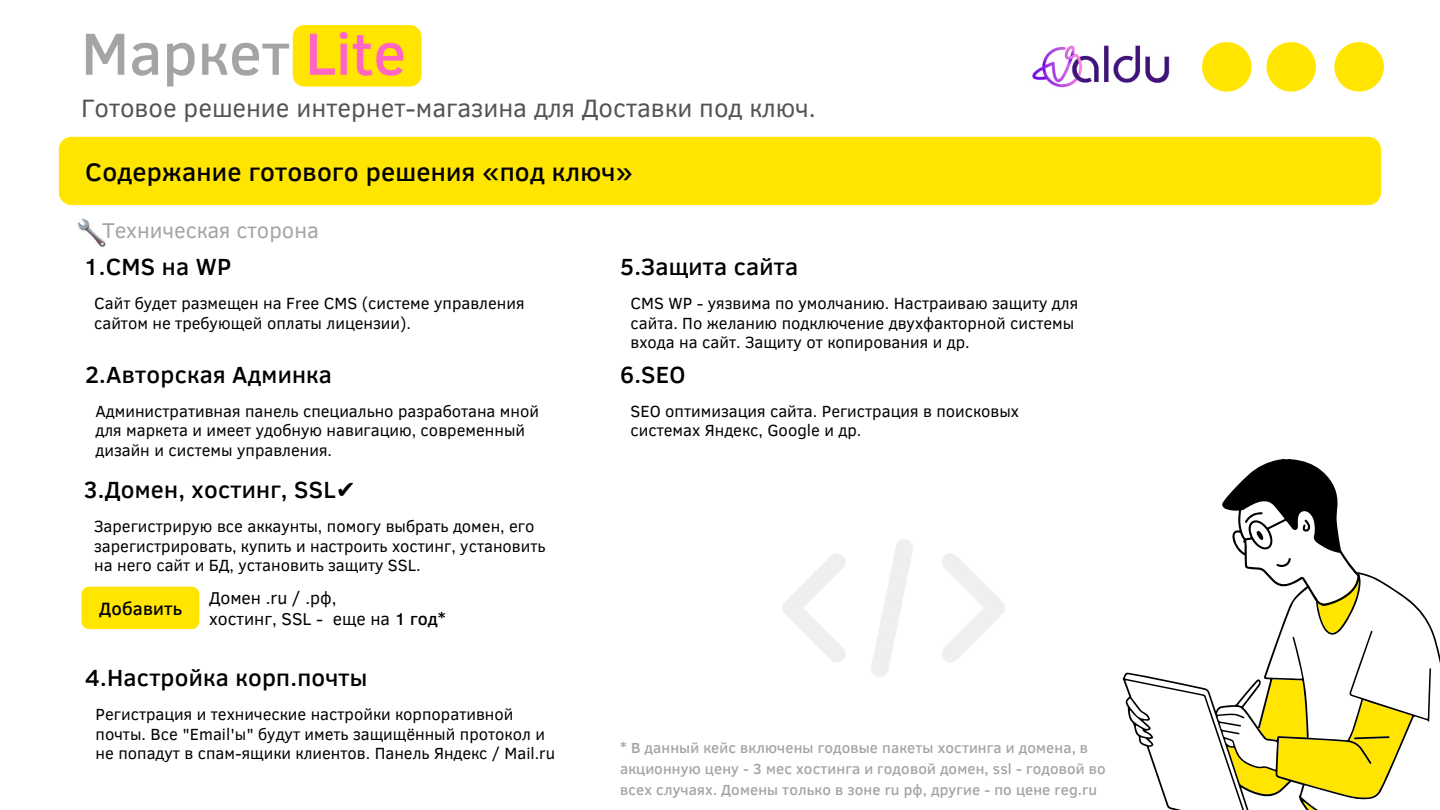
<style>
.page{position:relative;width:1440px;height:810px;background:#fff}
.page>*{position:absolute;margin:0;border:0;box-sizing:border-box;transform-origin:0 0}
.t1{font:500 60.7px "Clear Sans";color:#a4a4a4}
.t2{font:500 26px "Clear Sans";letter-spacing:.01em;color:#000}
.t3{font:25.8px "Clear Sans";color:#545454}
.t4{font:500 24px "Clear Sans";letter-spacing:.01em;color:#000}
.t5{font:22px "Clear Sans";color:#a4a4a4}
.t6{font:500 18.3px "Clear Sans";letter-spacing:.01em;color:#000}
.t7{font:17.6px/21px "Clear Sans";color:#000}
.t8{font:16.6px/19.5px "Clear Sans";color:#000}
.t9{font:500 15px/21px "Clear Sans";letter-spacing:.01em;color:#a4a4a4}
.s1{color:#ff66c4}
.s2{font-family:"DejaVu Sans";font-weight:400}
.s3{font-weight:500}
</style>
<div class="page">
<div style="left:1202px;top:42px;width:50px;height:50px;background:#ffe500;border-radius:50%"></div>
<div style="left:1266px;top:42px;width:50px;height:50px;background:#ffe500;border-radius:50%"></div>
<div style="left:1334px;top:42px;width:50px;height:50px;background:#ffe500;border-radius:50%"></div>
<div style="left:59px;top:137px;width:1322px;height:68px;background:#ffe500;border-radius:13px"></div>
<svg style="left:1125px;top:459px;width:315px;height:351px"></svg>
<div style="left:81px;top:587px;width:118px;height:42px;background:#ffe500;border-radius:8px"></div>
<img style="left:1032px;top:45px;width:138px;height:43px">
<img style="left:77px;top:218px;width:29px;height:30px">
<div style="left:293px;top:25px;width:129px;height:62px;background:#ffe500;border-radius:12px"></div>
<h1 class="t1" style="left:81px;top:9px;width:327px">Маркет <span class="s1">Lite</span></h1>
<h3 class="t3" style="left:81px;top:89px;width:736px">Готовое решение интернет-магазина для Доставки под ключ.</h3>
<h2 class="t2" style="left:85px;top:153px;width:549px">Содержание готового решения «под ключ»</h2>
<h3 class="t5" style="left:102px;top:214px;width:218px">Техническая сторона</h3>
<h3 class="t4" style="left:84px;top:250px;width:149px">1.CMS на WP</h3>
<p class="t8" style="left:94px;top:293px;width:432px">Сайт будет размещен на Free CMS (системе управления сайтом не требующей оплаты лицензии).</p>
<h3 class="t4" style="left:85px;top:357px;width:248px">2.Авторская Админка</h3>
<p class="t8" style="left:95px;top:401px;width:445px">Административная панель специально разработана мной для маркета и имеет удобную навигацию, современный дизайн и системы управления.</p>
<h3 class="t4" style="left:84px;top:473px;width:262px">3.Домен, хостинг, SSL<span class="s2">✔️</span></h3>
<p class="t8" style="left:94px;top:516px;width:453px">Зарегистрирую все аккаунты, помогу выбрать домен, его зарегистрировать, купить и настроить хостинг, установить на него сайт и БД, установить защиту SSL.</p>
<p class="t6" style="left:99px;top:595px;width:84px">Добавить</p>
<p class="t7" style="left:209px;top:587px;width:238px">Домен .ru / .рф,<br>хостинг, SSL - еще на <span class="s3">1 год*</span></p>
<h3 class="t4" style="left:85px;top:660px;width:284px">4.Настройка корп.почты</h3>
<p class="t8" style="left:96px;top:704px;width:461px">Регистрация и технические настройки корпоративной почты. Все "Email'ы" будут иметь защищённый протокол и не попадут в спам-ящики клиентов. Панель Яндекс / Mail.ru</p>
<h3 class="t4" style="left:620px;top:250px;width:180px">5.Защита сайта</h3>
<p class="t8" style="left:631px;top:293px;width:449px">CMS WP - уязвима по умолчанию. Настраиваю защиту для сайта. По желанию подключение двухфакторной системы входа на сайт. Защиту от копирования и др.</p>
<h3 class="t4" style="left:620px;top:357px;width:67px">6.SEO</h3>
<p class="t8" style="left:631px;top:401px;width:390px">SEO оптимизация сайта. Регистрация в поисковых системах Яндекс, Google и др.</p>
<p class="t9" style="left:620px;top:736px;width:487px">* В данный кейс включены годовые пакеты хостинга и домена, в акционную цену - 3 мес хостинга и годовой домен, ssl - годовой во всех случаях. Домены только в зоне ru рф, другие - по цене reg.ru</p>
</div>
